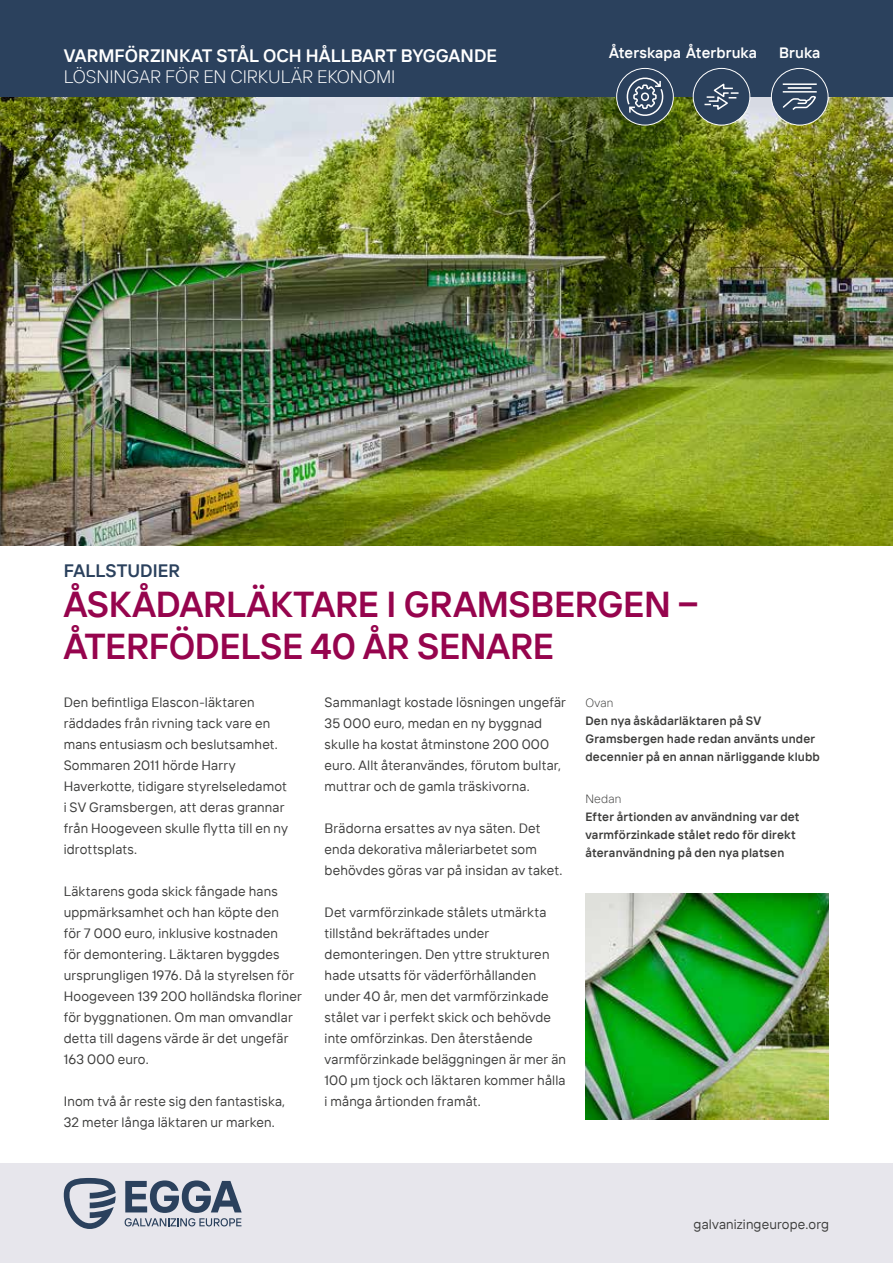
<style>
.page{position:relative;width:893px;height:1263px;background:#fff}
.page>*{position:absolute;margin:0;border:0;box-sizing:border-box;transform-origin:0 0}
.t1{font:600 36px/42px "TT Interphases";letter-spacing:-.01em;color:#96044d}
.t2{font:600 18px "TT Interphases";color:#fff}
.t3{font:300 18px "TT Interphases";letter-spacing:-.005em;color:#fff}
.t4{font:600 18px "TT Interphases";color:#2b415d}
.t5{font:600 15px "TT Interphases";letter-spacing:.01em;color:#fff}
.t6{font:13.5px/21px "TT Interphases";letter-spacing:.01em;color:#3c3c3b}
.t7{font:600 12px/18px "TT Interphases";letter-spacing:.015em;color:#3c3c3b}
.t8{font:300 12px "TT Interphases";letter-spacing:.02em;color:#3c3c3b}
</style>
<div class="page">
<div style="left:0;top:0;width:893px;height:115px;background:#2b415d"></div>
<div style="left:0;top:1163px;width:893px;height:100px;background:#e7e6ec"></div>
<svg style="left:64px;top:1178px;width:52px;height:51px"></svg>
<svg style="left:125px;top:1180px;width:117px;height:46px"></svg>
<img style="left:0;top:98px;width:893px;height:448px">
<img style="left:585px;top:893px;width:244px;height:226px">
<div style="left:617px;top:68px;width:56px;height:57px;background:#2b415d;border-radius:50%"></div>
<div style="left:616px;top:68px;width:58px;height:57px;border:1px solid #fff;border-radius:50%"></div>
<svg style="left:626px;top:74px;width:38px;height:45px"></svg>
<div style="left:771px;top:68px;width:57px;height:57px;background:#2b415d;border-radius:50%"></div>
<div style="left:771px;top:68px;width:57px;height:57px;border:1px solid #fff;border-radius:50%"></div>
<svg style="left:782px;top:95px;width:34px;height:15px"></svg>
<svg style="left:787px;top:87px;width:25px;height:2px"></svg>
<hr style="left:783px;top:83px;width:34px;height:2px;background:#fff">
<hr style="left:783px;top:91px;width:34px;height:2px;background:#fff">
<div style="left:693px;top:68px;width:57px;height:57px;background:#2b415d;border-radius:50%"></div>
<div style="left:693px;top:68px;width:57px;height:57px;border:1px solid #fff;border-radius:50%"></div>
<svg style="left:704px;top:83px;width:35px;height:27px"></svg>
<h2 class="t2" style="left:64px;top:44px;width:435px">VARMFÖRZINKAT STÅL OCH HÅLLBART BYGGANDE</h2>
<h2 class="t3" style="left:64px;top:65px;width:333px">LÖSNINGAR FÖR EN CIRKULÄR EKONOMI</h2>
<p class="t5" style="left:609px;top:43px;width:149px">Återskapa Återbruka</p>
<p class="t5" style="left:779px;top:43px;width:43px">Bruka</p>
<h2 class="t4" style="left:64px;top:558px;width:118px">FALLSTUDIER</h2>
<h1 class="t1" style="left:64px;top:583px;width:636px">ÅSKÅDARLÄKTARE I GRAMSBERGEN –<br>ÅTERFÖDELSE 40 ÅR SENARE</h1>
<p class="t8" style="left:585px;top:695px;width:30px">Ovan</p>
<p class="t7" style="left:585px;top:711px;width:236px">Den nya åskådarläktaren på SV<br>Gramsbergen hade redan använts under decennier på en annan närliggande klubb</p>
<p class="t8" style="left:585px;top:791px;width:38px">Nedan</p>
<p class="t7" style="left:585px;top:807px;width:216px">Efter årtionden av användning var det varmförzinkade stålet redo för direkt återanvändning på den nya platsen</p>
<p class="t6" style="left:64px;top:691px;width:226px">Den befintliga Elascon-läktaren räddades från rivning tack vare en mans entusiasm och beslutsamhet.<br>Sommaren 2011 hörde Harry<br>Haverkotte, tidigare styrelseledamot i SV Gramsbergen, att deras grannar från Hoogeveen skulle flytta till en ny idrottsplats.</p>
<p class="t6" style="left:64px;top:880px;width:240px">Läktarens goda skick fångade hans uppmärksamhet och han köpte den<br>för 7 000 euro, inklusive kostnaden<br>för demontering. Läktaren byggdes ursprungligen 1976. Då la styrelsen för Hoogeveen 139 200 holländska floriner för byggnationen. Om man omvandlar detta till dagens värde är det ungefär 163 000 euro.</p>
<p class="t6" style="left:64px;top:1090px;width:223px">Inom två år reste sig den fantastiska,<br>32 meter långa läktaren ur marken.</p>
<p class="t6" style="left:325px;top:691px;width:243px">Sammanlagt kostade lösningen ungefär 35 000 euro, medan en ny byggnad skulle ha kostat åtminstone 200 000 euro. Allt återanvändes, förutom bultar, muttrar och de gamla träskivorna.</p>
<p class="t6" style="left:325px;top:817px;width:239px">Brädorna ersattes av nya säten. Det enda dekorativa måleriarbetet som behövdes göras var på insidan av taket.</p>
<p class="t6" style="left:325px;top:901px;width:243px">Det varmförzinkade stålets utmärkta tillstånd bekräftades under demonteringen. Den yttre strukturen hade utsatts för väderförhållanden under 40 år, men det varmförzinkade stålet var i perfekt skick och behövde inte omförzinkas. Den återstående varmförzinkade beläggningen är mer än 100 µm tjock och läktaren kommer hålla i många årtionden framåt.</p>
<p class="t6" style="left:694px;top:1213px;width:137px">galvanizingeurope.org</p>
</div>
